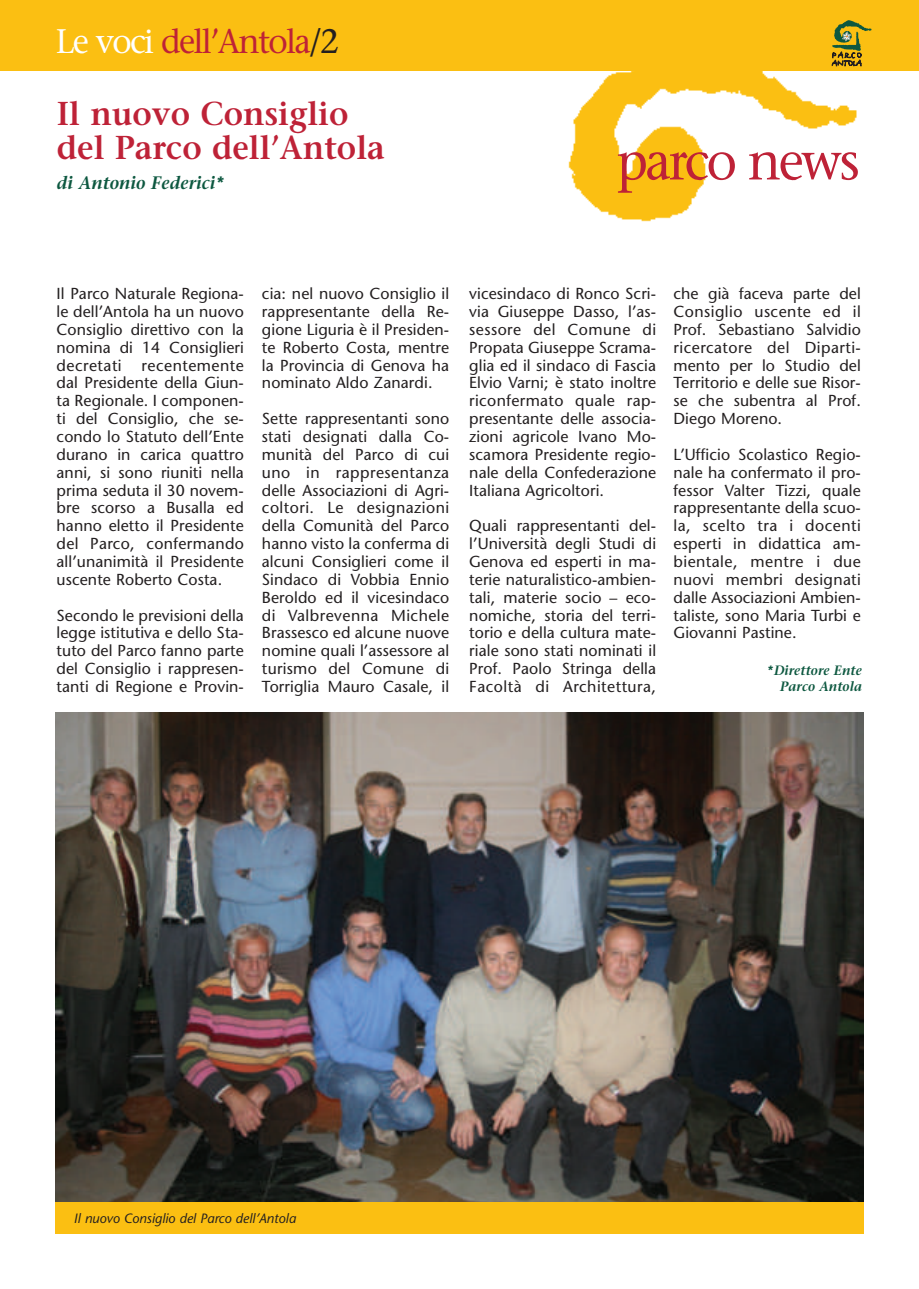
<style>
.page{position:relative;width:919px;height:1289px;background:#fff}
.page>*{position:absolute;margin:0;border:0;box-sizing:border-box;transform-origin:0 0}
.t1{font:53.1px "Stone Serif";letter-spacing:-.05em;color:#be2237;scale:.96 1}
.t2{font:33.9px "Stone Serif";letter-spacing:-.05em;color:#be2237;scale:.96 1}
.t3{font:600 33px/34.5px "Stone Serif";color:#be2237;scale:.96 1}
.t4{font:italic 600 18px "Stone Serif";color:#0d5840;scale:.96 1}
.t5{font:15.9px/17.9px "Stone Sans";letter-spacing:.005em;color:#231f20;text-align:justify}
.t6{font:italic 13.5px "Stone Sans";color:#231f20}
.t7{font:italic 600 13.5px/16.5px "Stone Serif";color:#0d5840;text-align:right;scale:.96 1}
.s1{color:#fff}
.s2{color:#231f20}
</style>
<div class="page">
<img style="left:568px;top:71px;width:289px;height:151px">
<div style="left:13px;top:1px;width:905px;height:70px;background:#fbbf12"></div>
<svg style="left:831px;top:20px;width:40px;height:47px"></svg>
<div style="left:0;top:1px;width:13px;height:70px;background:#fbbf12"></div>
<img style="left:55px;top:712px;width:808px;height:490px">
<div style="left:55px;top:1202px;width:808px;height:32px;background:#fbbf12"></div>
<h2 class="t2" style="left:56px;top:28px;width:296px"><span class="s1">Le voci</span> dell’Antola<span class="s2">/2</span></h2>
<h3 class="t3" style="left:57px;top:99px;width:343px">Il nuovo Consiglio del Parco dell’Antola</h3>
<p class="t4" style="left:57px;top:176px;width:177px">di Antonio Federici*</p>
<h1 class="t1" style="left:616px;top:140px;width:255px">parco news</h1>
<p class="t5" style="left:57px;top:286px;width:189px">Il Parco Naturale Regiona&shy;le dell’Antola ha un nuovo Consiglio direttivo con la nomina di 14 Consiglieri decretati recentemente dal Presidente della Giun&shy;ta Regionale. I componen&shy;ti del Consiglio, che se&shy;condo lo Statuto dell’Ente durano in carica quattro anni, si sono riuniti nella prima seduta il 30 novem&shy;bre scorso a Busalla ed hanno eletto il Presidente del Parco, confermando all’unanimità il Presidente uscente Roberto Costa.</p>
<p class="t5" style="left:57px;top:607px;width:189px">Secondo le previsioni della legge istitutiva e dello Sta&shy;tuto del Parco fanno parte del Consiglio i rappresen&shy;tanti di Regione e Provin-</p>
<p class="t5" style="left:262px;top:286px;width:189px">cia: nel nuovo Consiglio il rappresentante della Re&shy;gione Liguria è il Presiden&shy;te Roberto Costa, mentre la Provincia di Genova ha nominato Aldo Zanardi.</p>
<p class="t5" style="left:262px;top:411px;width:189px">Sette rappresentanti sono stati designati dalla Co&shy;munità del Parco di cui uno in rappresentanza delle Associazioni di Agri&shy;coltori. Le designazioni della Comunità del Parco hanno visto la conferma di alcuni Consiglieri come il Sindaco di Vobbia Ennio Beroldo ed il vicesindaco di Valbrevenna Michele Brassesco ed alcune nuove nomine quali l’assessore al turismo del Comune di Torriglia Mauro Casale, il</p>
<p class="t5" style="left:469px;top:286px;width:188px">vicesindaco di Ronco Scri&shy;via Giuseppe Dasso, l’as&shy;sessore del Comune di Propata Giuseppe Scrama&shy;glia ed il sindaco di Fascia Elvio Varni; è stato inoltre riconfermato quale rap&shy;presentante delle associa&shy;zioni agricole Ivano Mo&shy;scamora Presidente regio&shy;nale della Confederazione Italiana Agricoltori.</p>
<p class="t5" style="left:469px;top:518px;width:188px">Quali rappresentanti del&shy;l’Università degli Studi di Genova ed esperti in ma&shy;terie naturalistico-ambien&shy;tali, materie socio – eco&shy;nomiche, storia del terri&shy;torio e della cultura mate&shy;riale sono stati nominati il Prof. Paolo Stringa della Facoltà di Architettura,</p>
<p class="t5" style="left:673px;top:286px;width:189px">che già faceva parte del Consiglio uscente ed il Prof. Sebastiano Salvidio ricercatore del Diparti&shy;mento per lo Studio del Territorio e delle sue Risor&shy;se che subentra al Prof.<br>Diego Moreno.</p>
<p class="t5" style="left:673px;top:447px;width:189px">L’Ufficio Scolastico Regio&shy;nale ha confermato il pro&shy;fessor Valter Tizzi, quale rappresentante della scuo&shy;la, scelto tra i docenti esperti in didattica am&shy;bientale, mentre i due nuovi membri designati dalle Associazioni Ambien&shy;taliste, sono Maria Turbi e Giovanni Pastine.</p>
<p class="t7" style="left:766px;top:663px;width:101px">*Direttore Ente<br>Parco Antola</p>
<p class="t6" style="left:74px;top:1212px;width:223px">Il nuovo Consiglio del Parco dell’Antola</p>
</div>
